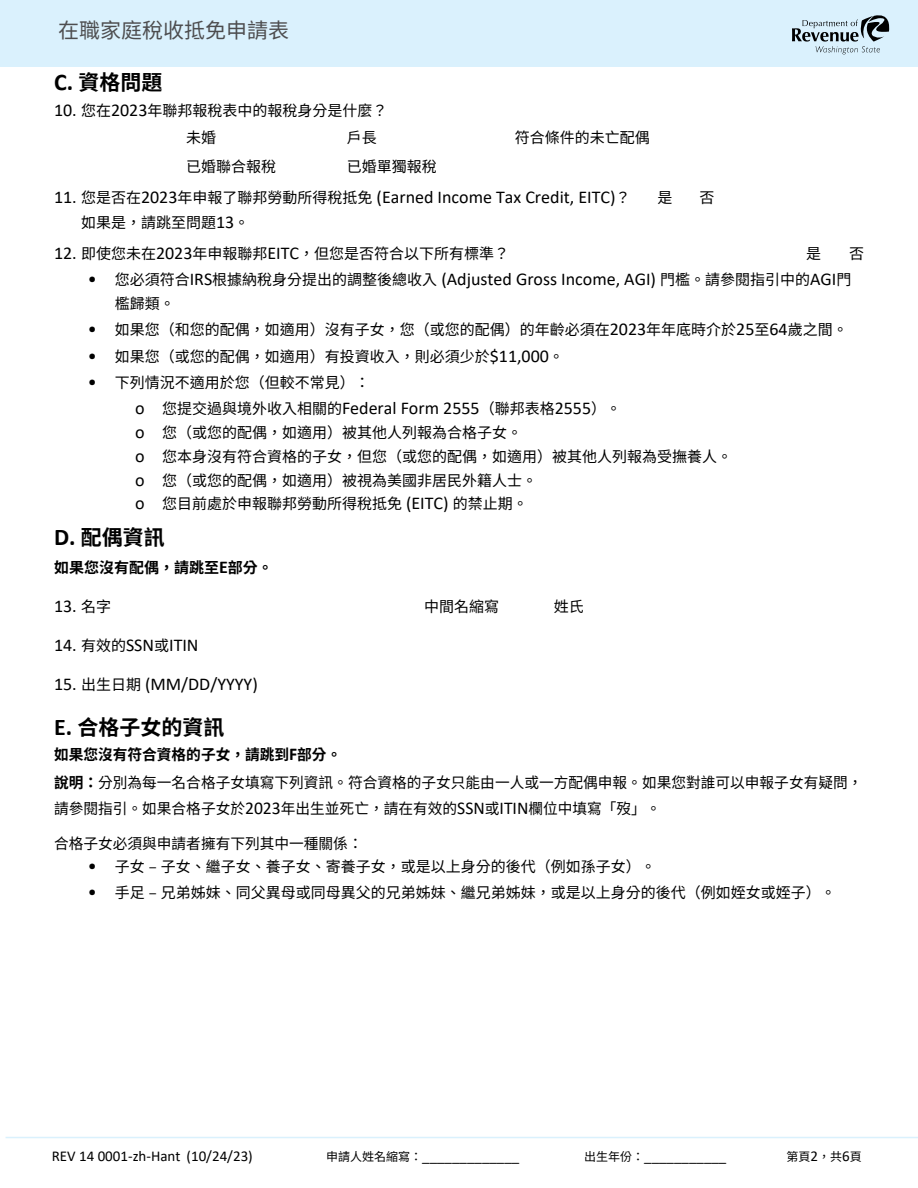
<style>
.page{position:relative;width:918px;height:1188px;background:#fff}
.page>*{position:absolute;margin:0;border:0;box-sizing:border-box;transform-origin:0 0}
.Heading_2{font:700 21px "Noto Sans TC";color:#000}
.t1{font:21px "Noto Sans TC";color:#4d4d4f}
.Normal__P{font:18px "Calibri";color:#000}
.Normal__P-2{font:15px/25.5px "Noto Sans TC";color:#000}
.t2{font:15px "Calibri";color:#000}
.Normal__P-3{font:700 15px "Noto Sans TC";color:#000}
.t3{font:12px "Noto Sans TC";color:#000}
.s1{font-family:"Calibri";font-size:24px}
.s2{font-family:"Calibri";font-size:18px}
.s3{font-family:"Noto Sans TC";font-size:15px}
.s4{font-weight:700}
.s5{font-family:"Noto Sans TC";font-size:12px}
.s6{font-family:"Calibri";font-size:15px}
</style>
<div class="page">
<div style="left:0;top:0;width:918px;height:67px;background:#daf1fd"></div>
<svg style="left:792px;top:15px;width:98px;height:39px"></svg>
<hr style="left:6px;top:1137px;width:912px;height:1px;background:#daf1fd">
<h1 class="t1" style="left:58px;top:19px;width:233px">在職家庭稅收抵免申請表</h1>
<h2 class="Heading_2" style="left:54px;top:71px;width:110px"><span class="s1">C.</span> 資格問題</h2>
<p class="Normal__P-2" style="left:54px;top:99px;width:335px"><span class="s2">10.</span> 您在<span class="s2">2023</span>年聯邦報稅表中的報稅身分是什麼？</p>
<p class="Normal__P-2" style="left:186px;top:125px;width:31px">未婚</p>
<p class="Normal__P-2" style="left:347px;top:125px;width:31px">戶長</p>
<p class="Normal__P-2" style="left:515px;top:125px;width:136px">符合條件的未亡配偶</p>
<p class="Normal__P-2" style="left:186px;top:154px;width:91px">已婚聯合報稅</p>
<p class="Normal__P-2" style="left:347px;top:154px;width:91px">已婚單獨報稅</p>
<p class="Normal__P" style="left:54px;top:184px;width:578px">11. <span class="s3">您是否在</span>2023<span class="s3">年申報了聯邦勞動所得稅抵免</span> (Earned Income Tax Credit, EITC)<span class="s3">？</span></p>
<p class="Normal__P-2" style="left:658px;top:185px;width:16px">是</p>
<p class="Normal__P-2" style="left:700px;top:185px;width:16px">否</p>
<p class="Normal__P-2" style="left:81px;top:210px;width:170px">如果是，請跳至問題<span class="s2">13</span>。</p>
<p class="Normal__P-2" style="left:54px;top:241px;width:457px"><span class="s2">12.</span> 即使您未在<span class="s2">2023</span>年申報聯邦<span class="s2">EITC</span>，但您是否符合以下所有標準？</p>
<p class="Normal__P-2" style="left:806px;top:241px;width:16px">是</p>
<p class="Normal__P-2" style="left:849px;top:241px;width:16px">否</p>
<p class="Normal__P" style="left:88px;top:267px;width:765px">• <span class="s3">您必須符合</span>IRS<span class="s3">根據納稅身分提出的調整後總收入</span> (Adjusted Gross Income, AGI) <span class="s3">門檻。請參閱指引中的</span>AGI<span class="s3">門</span></p>
<p class="Normal__P-2" style="left:115px;top:291px;width:61px">檻歸類。</p>
<p class="Normal__P-2" style="left:88px;top:318px;width:761px"><span class="s2">•</span> 如果您（和您的配偶，如適用）沒有子女，您（或您的配偶）的年齡必須在<span class="s2">2023</span>年年底時介於<span class="s2">25</span>至<span class="s2">64</span>歲之間。</p>
<p class="Normal__P-2" style="left:88px;top:344px;width:478px"><span class="s2">•</span> 如果您（或您的配偶，如適用）有投資收入，則必須少於<span class="s2">$11,000</span>。</p>
<p class="Normal__P-2" style="left:88px;top:370px;width:283px"><span class="s2">•</span> 下列情況不適用於您（但較不常見）：</p>
<p class="Normal__P" style="left:135px;top:396px;width:488px">օ <span class="s3">您提交過與境外收入相關的</span>Federal Form 2555<span class="s3">（聯邦表格</span>2555<span class="s3">）。</span></p>
<p class="Normal__P-2" style="left:135px;top:420px;width:388px"><span class="s2">օ</span> 您（或您的配偶，如適用）被其他人列報為合格子女。</p>
<p class="Normal__P-2" style="left:135px;top:444px;width:598px"><span class="s2">օ</span> 您本身沒有符合資格的子女，但您（或您的配偶，如適用）被其他人列報為受撫養人。</p>
<p class="Normal__P-2" style="left:135px;top:468px;width:403px"><span class="s2">օ</span> 您（或您的配偶，如適用）被視為美國非居民外籍人士。</p>
<p class="Normal__P-2" style="left:135px;top:492px;width:394px"><span class="s2">օ</span> 您目前處於申報聯邦勞動所得稅抵免 <span class="s2">(EITC)</span> 的禁止期。</p>
<h2 class="Heading_2" style="left:54px;top:525px;width:112px"><span class="s1">D.</span> 配偶資訊</h2>
<p class="Normal__P-3" style="left:54px;top:559px;width:220px">如果您沒有配偶，請跳至<span class="s2">E</span>部分。</p>
<p class="Normal__P" style="left:54px;top:593px;width:58px">13. <span class="s3">名字</span></p>
<p class="Normal__P-2" style="left:424px;top:594px;width:76px">中間名縮寫</p>
<p class="Normal__P-2" style="left:554px;top:594px;width:31px">姓氏</p>
<p class="Normal__P" style="left:54px;top:633px;width:146px">14. <span class="s3">有效的</span>SSN<span class="s3">或</span>ITIN</p>
<p class="Normal__P" style="left:54px;top:671px;width:205px">15. <span class="s3">出生日期</span> (MM/DD/YYYY)</p>
<h2 class="Heading_2" style="left:54px;top:715px;width:172px"><span class="s1">E.</span> 合格子女的資訊</h2>
<p class="Normal__P-3" style="left:54px;top:746px;width:289px">如果您沒有符合資格的子女，請跳到<span class="s2">F</span>部分。</p>
<p class="Normal__P-2" style="left:54px;top:770px;width:810px"><span class="s4">說明：</span>分別為每一名合格子女填寫下列資訊。符合資格的子女只能由一人或一方配偶申報。如果您對誰可以申報子女有疑問，請參閱指引。如果合格子女於<span class="s2">2023</span>年出生並死亡，請在有效的<span class="s2">SSN</span>或<span class="s2">ITIN</span>欄位中填寫「歿」。</p>
<p class="Normal__P-2" style="left:54px;top:831px;width:310px">合格子女必須與申請者擁有下列其中一種關係：</p>
<p class="Normal__P-2" style="left:88px;top:854px;width:570px"><span class="s2">•</span> 子女 – 子女、繼子女、養子女、寄養子女，或是以上身分的後代（例如孫子女）。</p>
<p class="Normal__P-2" style="left:88px;top:880px;width:750px"><span class="s2">•</span> 手足 – 兄弟姊妹、同父異母或同母異父的兄弟姊妹、繼兄弟姊妹，或是以上身分的後代（例如姪女或姪子）。</p>
<p class="t2" style="left:52px;top:1145px;width:203px">REV 14 0001-zh-Hant (10/24/23)</p>
<p class="t2" style="left:326px;top:1145px;width:195px"><span class="s5">申請人姓名縮寫：</span>_____________</p>
<p class="t2" style="left:584px;top:1145px;width:144px"><span class="s5">出生年份：</span>___________</p>
<p class="t3" style="left:787px;top:1150px;width:77px">第頁<span class="s6">2</span>，共<span class="s6">6</span>頁</p>
</div>
